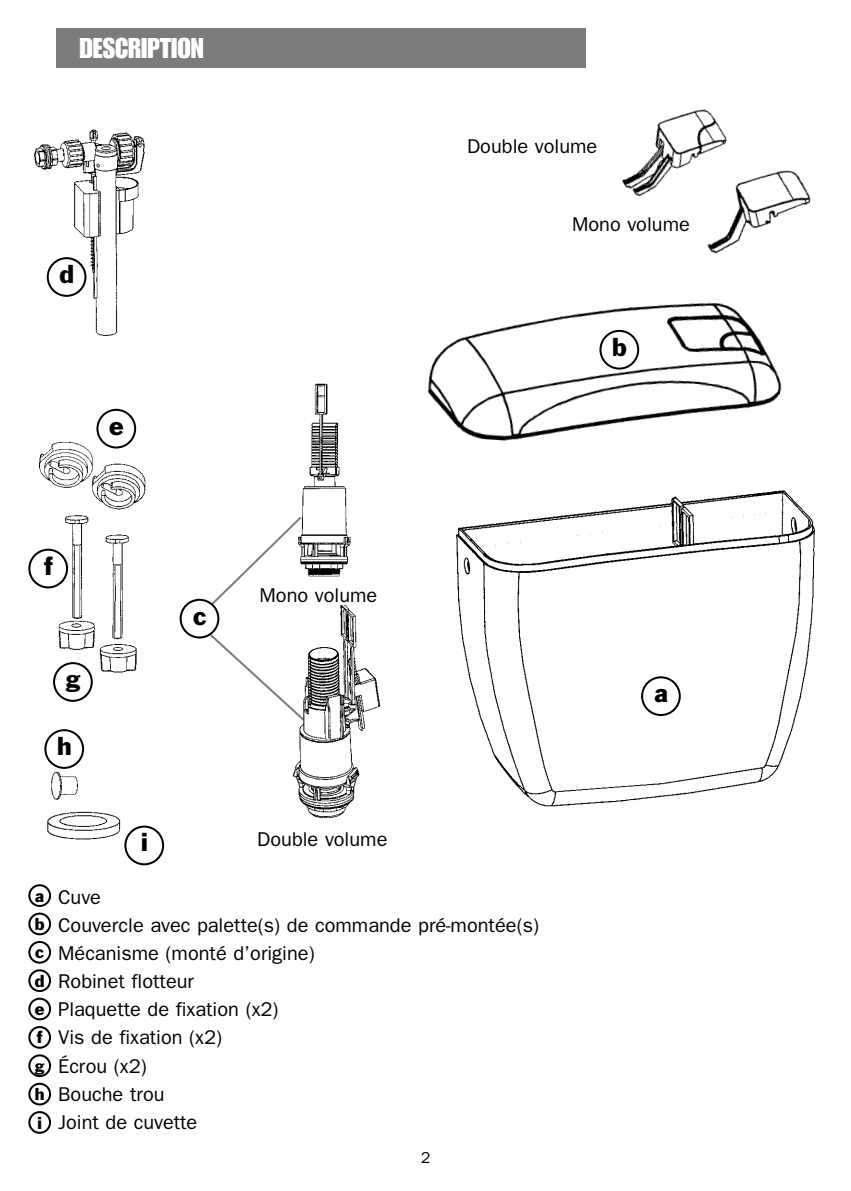
<style>
.page{position:relative;width:851px;height:1191px;background:#fff}
.page>*{position:absolute;margin:0;border:0;box-sizing:border-box;transform-origin:0 0}
.t1{font:28px "Impact";color:#fff}
.t2{font:24px "Franklin Gothic";color:#000}
.t3{font:20px "Franklin Gothic";color:#000}
.t4{font:16px "Franklin Gothic";color:#000}
.t5{font:16px "Franklin Gothic";color:#000}
</style>
<div class="page">
<div style="left:57px;top:28px;width:528px;height:40px;background:#7c7c7c"></div>
<svg style="left:209px;top:540px;width:67px;height:67px"></svg>
<div style="left:180px;top:599px;width:39px;height:39px;border:2px solid #000;border-radius:50%"></div>
<div style="left:96px;top:409px;width:40px;height:39px;border:2px solid #000;border-radius:50%"></div>
<div style="left:28px;top:549px;width:40px;height:39px;border:2px solid #000;border-radius:50%"></div>
<div style="left:53px;top:662px;width:40px;height:40px;border:2px solid #000;border-radius:50%"></div>
<div style="left:44px;top:729px;width:40px;height:40px;border:2px solid #000;border-radius:50%"></div>
<div style="left:124px;top:825px;width:40px;height:40px;border:2px solid #000;border-radius:50%"></div>
<svg style="left:208px;top:632px;width:68px;height:64px"></svg>
<div style="left:28px;top:884px;width:23px;height:23px;border:2px solid #000;border-radius:50%"></div>
<div style="left:28px;top:912px;width:23px;height:23px;border:2px solid #000;border-radius:50%"></div>
<div style="left:28px;top:941px;width:23px;height:22px;border:2px solid #000;border-radius:50%"></div>
<div style="left:28px;top:969px;width:23px;height:23px;border:2px solid #000;border-radius:50%"></div>
<div style="left:28px;top:997px;width:23px;height:23px;border:2px solid #000;border-radius:50%"></div>
<div style="left:28px;top:1026px;width:23px;height:22px;border:2px solid #000;border-radius:50%"></div>
<div style="left:28px;top:1054px;width:23px;height:23px;border:2px solid #000;border-radius:50%"></div>
<div style="left:28px;top:1082px;width:23px;height:23px;border:2px solid #000;border-radius:50%"></div>
<div style="left:28px;top:1111px;width:23px;height:22px;border:2px solid #000;border-radius:50%"></div>
<img style="left:276px;top:383px;width:105px;height:435px">
<img style="left:456px;top:490px;width:359px;height:317px">
<img style="left:428px;top:302px;width:354px;height:139px">
<img style="left:622px;top:109px;width:189px;height:145px">
<img style="left:34px;top:129px;width:111px;height:207px">
<img style="left:47px;top:767px;width:90px;height:97px">
<img style="left:29px;top:416px;width:117px;height:267px">
<p class="t1" style="left:79px;top:32px;width:126px">DESCRIPTION</p>
<p class="t2" style="left:59px;top:258px;width:16px">d</p>
<p class="t2" style="left:109px;top:410px;width:16px">e</p>
<p class="t2" style="left:44px;top:550px;width:11px">f</p>
<p class="t2" style="left:66px;top:663px;width:16px">g</p>
<p class="t2" style="left:57px;top:730px;width:16px">h</p>
<p class="t2" style="left:193px;top:600px;width:15px">c</p>
<p class="t2" style="left:141px;top:827px;width:8px">i</p>
<p class="t3" style="left:259px;top:583px;width:119px">Mono volume</p>
<p class="t3" style="left:257px;top:828px;width:132px">Double volume</p>
<p class="t3" style="left:467px;top:135px;width:132px">Double volume</p>
<p class="t3" style="left:572px;top:212px;width:119px">Mono volume</p>
<p class="t2" style="left:612px;top:331px;width:16px">b</p>
<p class="t2" style="left:654px;top:677px;width:15px">a</p>
<p class="t4" style="left:35px;top:885px;width:10px">a</p>
<p class="t4" style="left:35px;top:913px;width:11px">b</p>
<p class="t4" style="left:35px;top:942px;width:10px">c</p>
<p class="t4" style="left:35px;top:970px;width:11px">d</p>
<p class="t4" style="left:35px;top:998px;width:11px">e</p>
<p class="t4" style="left:37px;top:1027px;width:8px">f</p>
<p class="t4" style="left:35px;top:1055px;width:11px">g</p>
<p class="t4" style="left:35px;top:1083px;width:11px">h</p>
<p class="t4" style="left:37px;top:1112px;width:6px">i</p>
<p class="t3" style="left:58px;top:885px;width:44px">Cuve</p>
<p class="t3" style="left:58px;top:913px;width:482px">Couvercle avec palette(s) de commande pré-montée(s)</p>
<p class="t3" style="left:58px;top:941px;width:258px">Mécanisme (monté d’origine)</p>
<p class="t3" style="left:58px;top:969px;width:137px">Robinet flotteur</p>
<p class="t3" style="left:58px;top:998px;width:222px">Plaquette de fixation (x2)</p>
<p class="t3" style="left:58px;top:1026px;width:165px">Vis de fixation (x2)</p>
<p class="t3" style="left:58px;top:1054px;width:90px">Écrou (x2)</p>
<p class="t3" style="left:58px;top:1082px;width:108px">Bouche trou</p>
<p class="t3" style="left:58px;top:1110px;width:141px">Joint de cuvette</p>
<p class="t5" style="left:420px;top:1148px;width:11px">2</p>
</div>
